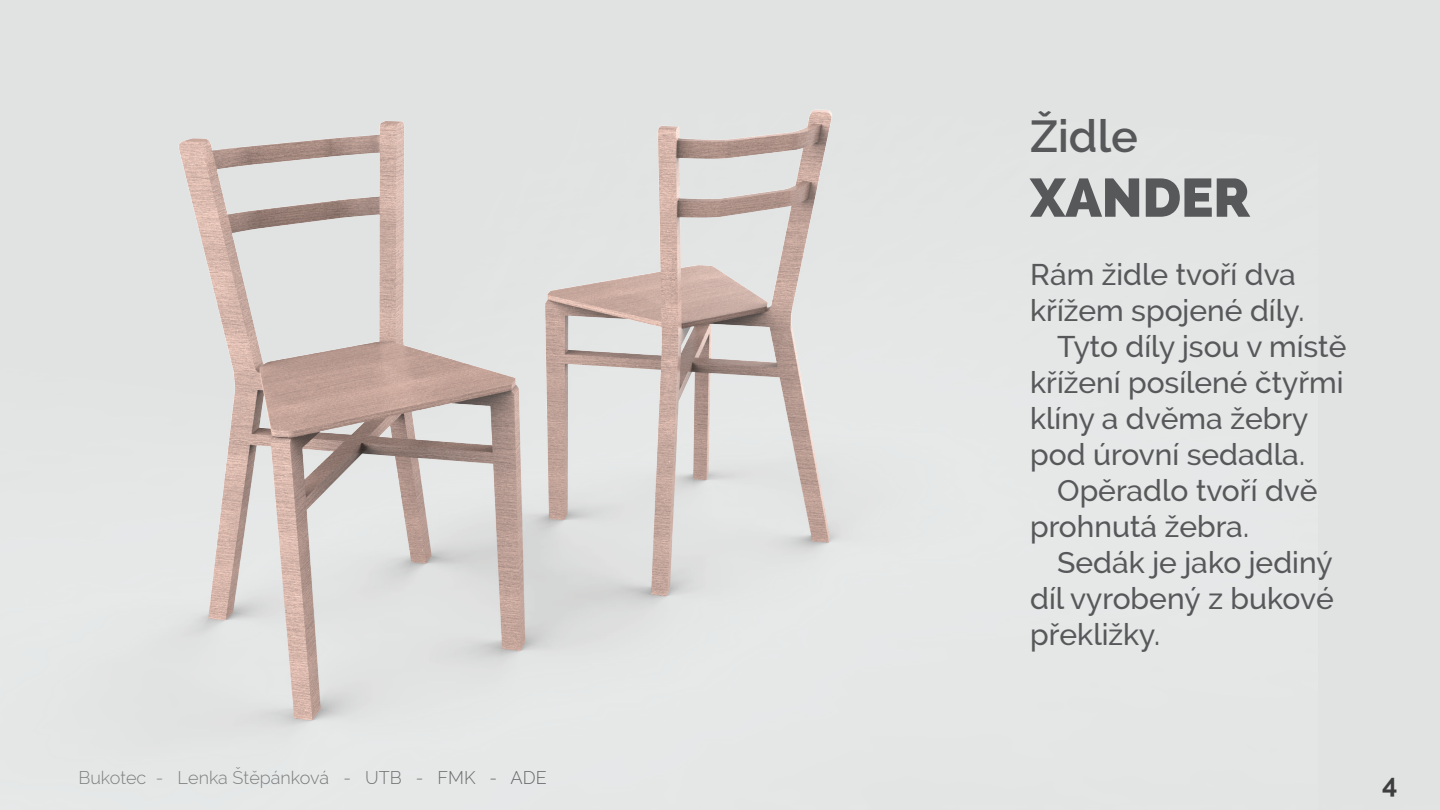
<style>
.page{position:relative;width:1440px;height:810px;background:#e1e3e3}
.page>*{position:absolute;margin:0;border:0;box-sizing:border-box;transform-origin:0 0}
.t1{font:800 54px "Raleway";color:#57585a}
.t2{font:600 45px "Raleway";color:#57585a}
.t3{font:500 30px "Raleway";color:#57585a}
.t4{font:700 27px "Raleway";color:#3e3e3f}
.t5{font:300 18px "Raleway";color:#3e3e3f}
</style>
<div class="page">
<img style="left:179px;top:109px;width:657px;height:615px">
<p class="t5" style="left:78px;top:767px;width:470px">Bukotec - Lenka Štěpánková - UTB - FMK - ADE</p>
<h2 class="t2" style="left:1030px;top:110px;width:109px">Židle</h2>
<h1 class="t1" style="left:1030px;top:166px;width:222px">XANDER</h1>
<p class="t3" style="left:1030px;top:257px;width:267px">Rám židle tvoří dva</p>
<p class="t3" style="left:1030px;top:293px;width:276px">křížem spojené díly.</p>
<p class="t3" style="left:1057px;top:329px;width:291px">Tyto díly jsou v místě</p>
<p class="t3" style="left:1030px;top:365px;width:315px">křížení posílené čtyřmi</p>
<p class="t3" style="left:1030px;top:401px;width:280px">klíny a dvěma žebry</p>
<p class="t3" style="left:1030px;top:437px;width:276px">pod úrovní sedadla.</p>
<p class="t3" style="left:1057px;top:473px;width:262px">Opěradlo tvoří dvě</p>
<p class="t3" style="left:1030px;top:509px;width:220px">prohnutá žebra.</p>
<p class="t3" style="left:1057px;top:545px;width:277px">Sedák je jako jediný</p>
<p class="t3" style="left:1030px;top:581px;width:305px">díl vyrobený z bukové</p>
<p class="t3" style="left:1030px;top:617px;width:132px">překližky.</p>
<p class="t4" style="left:1382px;top:768px;width:17px">4</p>
</div>
